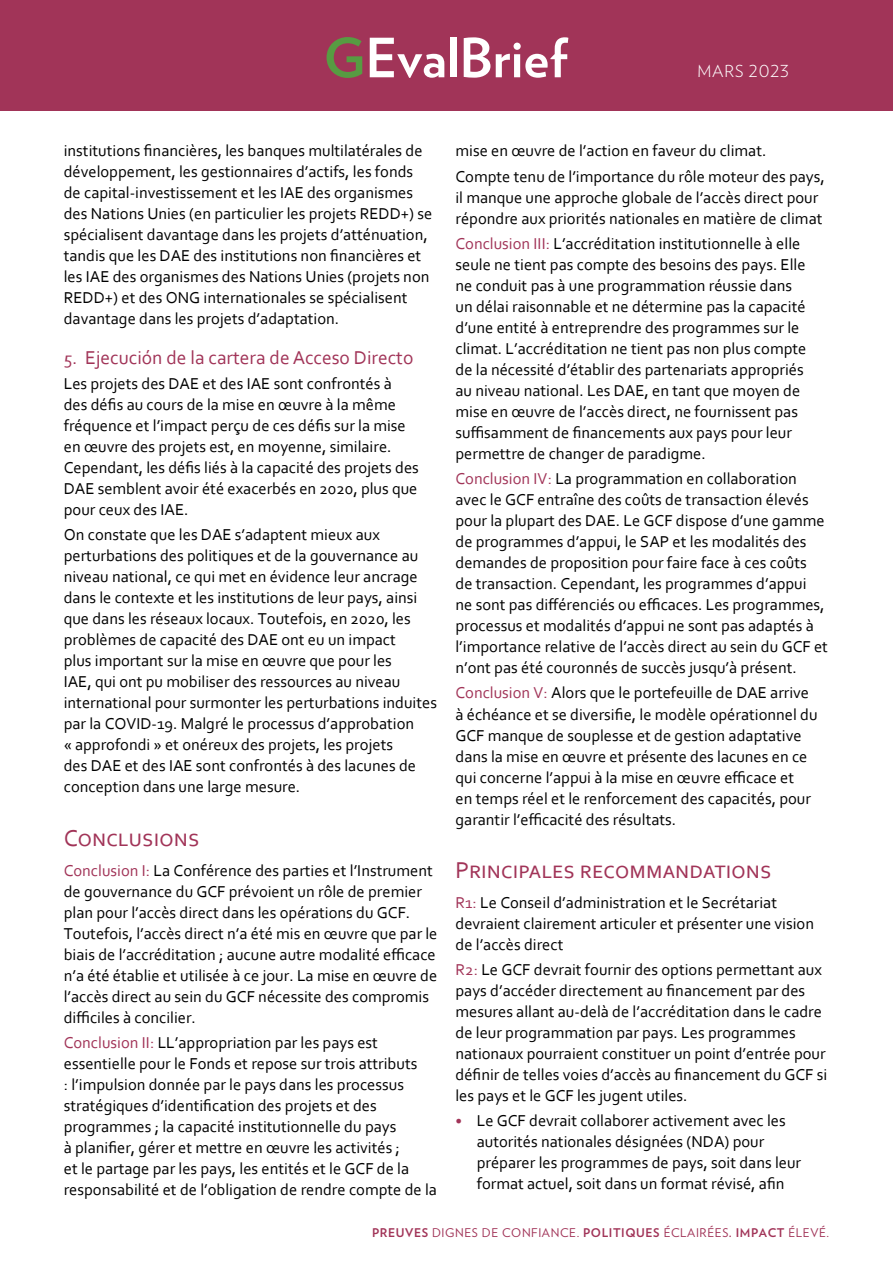
<style>
.page{position:relative;width:893px;height:1263px;background:#fff}
.page>*{position:absolute;margin:0;border:0;box-sizing:border-box;transform-origin:0 0}
.t1{font:700 54px "Verlag";color:#fff}
.t2{font:24px "Corbel";color:#a13458}
.t3{font:19.5px "Corbel";color:#a13458}
.t4{font:16.5px/21px "Corbel";color:#000}
.t5{font:300 16.5px "Verlag";letter-spacing:.05em;color:#fff}
.t6{font:12px "Verlag";letter-spacing:.05em;color:#a13458}
.s1{color:#579c42}
.s2{font-size:18px}
.s3{color:#a13458}
.s4{font-size:15px;color:#a13458}
.s5{font-weight:700}
</style>
<div class="page">
<div style="left:0;top:0;width:893px;height:111px;background:#a13458"></div>
<h1 class="t1" style="left:324px;top:15px;width:245px"><span class="s1">G</span>EvalBrief</h1>
<p class="t5" style="left:697px;top:59px;width:93px">MARS 2023</p>
<p class="t4" style="left:64px;top:140px;width:370px">institutions financières, les banques multilatérales de développement, les gestionnaires d’actifs, les fonds de capital-investissement et les IAE des organismes des Nations Unies (en particulier les projets REDD+) se spécialisent davantage dans les projets d’atténuation, tandis que les DAE des institutions non financières et les IAE des organismes des Nations Unies (projets non REDD+) et des ONG internationales se spécialisent davantage dans les projets d’adaptation.</p>
<p class="t3" style="left:64px;top:345px;width:351px"><span class="s2">5.</span> Ejecución de la cartera de Acceso Directo</p>
<p class="t4" style="left:64px;top:373px;width:357px">Les projets des DAE et des IAE sont confrontés à des défis au cours de la mise en œuvre à la même fréquence et l’impact perçu de ces défis sur la mise en œuvre des projets est, en moyenne, similaire.<br>Cependant, les défis liés à la capacité des projets des DAE semblent avoir été exacerbés en 2020, plus que pour ceux des IAE.</p>
<p class="t4" style="left:64px;top:524px;width:375px">On constate que les DAE s’adaptent mieux aux perturbations des politiques et de la gouvernance au niveau national, ce qui met en évidence leur ancrage dans le contexte et les institutions de leur pays, ainsi que dans les réseaux locaux. Toutefois, en 2020, les problèmes de capacité des DAE ont eu un impact<br>plus important sur la mise en œuvre que pour les<br>IAE, qui ont pu mobiliser des ressources au niveau international pour surmonter les perturbations induites par la COVID-19. Malgré le processus d’approbation<br>« approfondi » et onéreux des projets, les projets<br>des DAE et des IAE sont confrontés à des lacunes de conception dans une large mesure.</p>
<h2 class="t2" style="left:64px;top:823px;width:137px">Conclusions</h2>
<p class="t4" style="left:64px;top:859px;width:375px"><span class="s3">Conclusion I:</span> La Conférence des parties et l’Instrument de gouvernance du GCF prévoient un rôle de premier plan pour l’accès direct dans les opérations du GCF.<br>Toutefois, l’accès direct n’a été mis en œuvre que par le biais de l’accréditation ; aucune autre modalité efficace n’a été établie et utilisée à ce jour. La mise en œuvre de l’accès direct au sein du GCF nécessite des compromis difficiles à concilier.</p>
<p class="t4" style="left:64px;top:1032px;width:375px"><span class="s3">Conclusion II:</span> LL’appropriation par les pays est essentielle pour le Fonds et repose sur trois attributs<br>: l’impulsion donnée par le pays dans les processus stratégiques d’identification des projets et des programmes ; la capacité institutionnelle du pays<br>à planifier, gérer et mettre en œuvre les activités ;<br>et le partage par les pays, les entités et le GCF de la responsabilité et de l’obligation de rendre compte de la</p>
<p class="t4" style="left:455px;top:138px;width:371px;line-height:25.2px">mise en œuvre de l’action en faveur du climat.<br>Compte tenu de l’importance du rôle moteur des pays,</p>
<p class="t4" style="left:455px;top:186px;width:368px">il manque une approche globale de l’accès direct pour répondre aux priorités nationales en matière de climat</p>
<p class="t4" style="left:455px;top:232px;width:352px"><span class="s3">Conclusion III:</span> L’accréditation institutionnelle à elle seule ne tient pas compte des besoins des pays. Elle ne conduit pas à une programmation réussie dans un délai raisonnable et ne détermine pas la capacité d’une entité à entreprendre des programmes sur le climat. L’accréditation ne tient pas non plus compte de la nécessité d’établir des partenariats appropriés au niveau national. Les DAE, en tant que moyen de mise en œuvre de l’accès direct, ne fournissent pas suffisamment de financements aux pays pour leur permettre de changer de paradigme.</p>
<p class="t4" style="left:455px;top:468px;width:374px"><span class="s3">Conclusion IV:</span> La programmation en collaboration avec le GCF entraîne des coûts de transaction élevés pour la plupart des DAE. Le GCF dispose d’une gamme de programmes d’appui, le SAP et les modalités des demandes de proposition pour faire face à ces coûts de transaction. Cependant, les programmes d’appui<br>ne sont pas différenciés ou efficaces. Les programmes, processus et modalités d’appui ne sont pas adaptés à l’importance relative de l’accès direct au sein du GCF et n’ont pas été couronnés de succès jusqu’à présent.</p>
<p class="t4" style="left:455px;top:682px;width:364px"><span class="s3">Conclusion V:</span> Alors que le portefeuille de DAE arrive à échéance et se diversifie, le modèle opérationnel du GCF manque de souplesse et de gestion adaptative dans la mise en œuvre et présente des lacunes en ce qui concerne l’appui à la mise en œuvre efficace et<br>en temps réel et le renforcement des capacités, pour garantir l’efficacité des résultats.</p>
<h2 class="t2" style="left:455px;top:855px;width:318px">Principales recommandations</h2>
<p class="t4" style="left:455px;top:891px;width:360px"><span class="s3">R1:</span> Le Conseil d’administration et le Secrétariat devraient clairement articuler et présenter une vision de l’accès direct</p>
<p class="t4" style="left:455px;top:959px;width:373px"><span class="s3">R2:</span> Le GCF devrait fournir des options permettant aux pays d’accéder directement au financement par des mesures allant au-delà de l’accréditation dans le cadre de leur programmation par pays. Les programmes nationaux pourraient constituer un point d’entrée pour définir de telles voies d’accès au financement du GCF si les pays et le GCF les jugent utiles.</p>
<p class="t4" style="left:477px;top:1110px;width:326px;text-indent:-21px"><span class="s4">•</span> Le GCF devrait collaborer activement avec les autorités nationales désignées (NDA) pour préparer les programmes de pays, soit dans leur format actuel, soit dans un format révisé, afin</p>
<p class="t6" style="left:372px;top:1224px;width:459px"><span class="s5">PREUVES</span> DIGNES DE CONFIANCE. <span class="s5">POLITIQUES</span> ÉCLAIRÉES<span class="s5">. IMPACT</span> ÉLEVÉ.</p>
</div>
